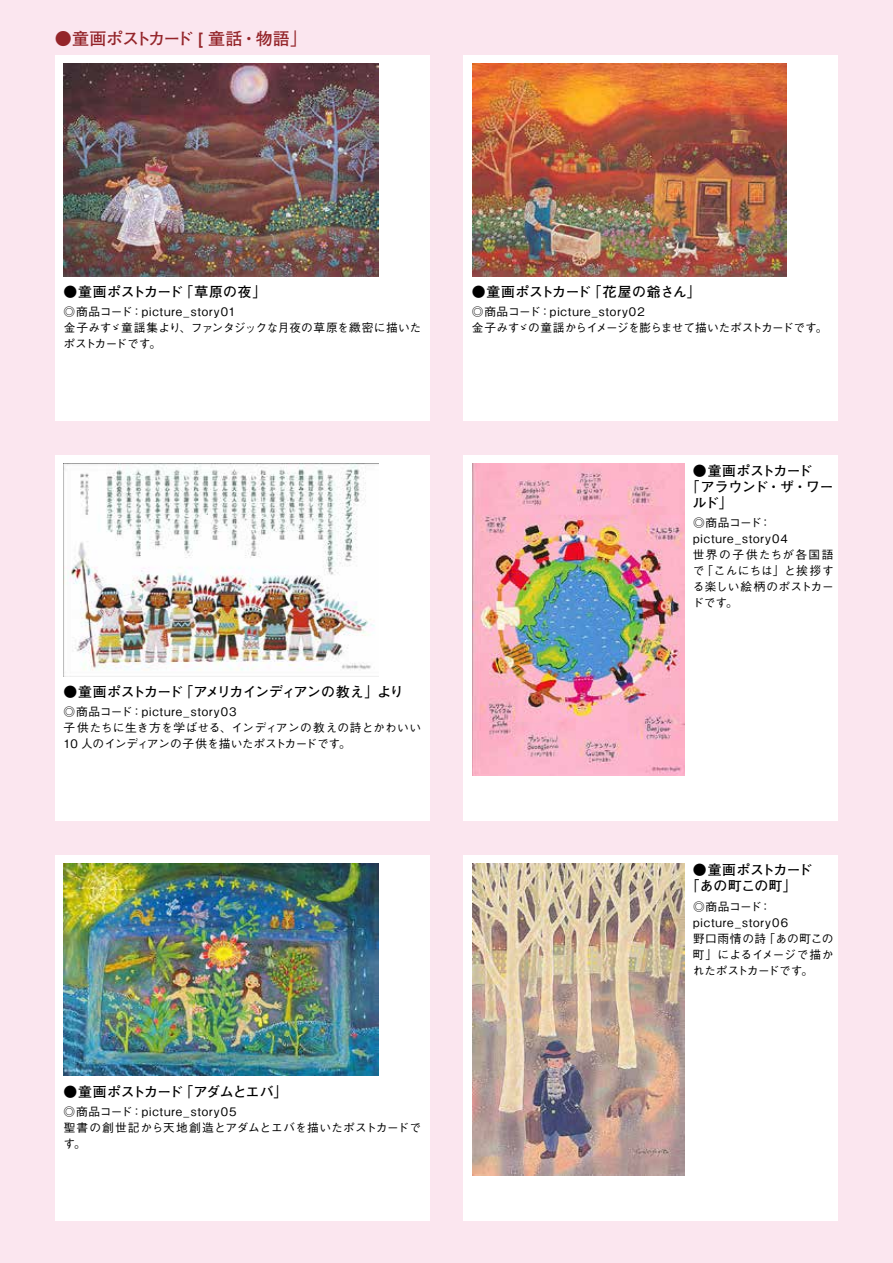
<style>
.page{position:relative;width:893px;height:1263px;background:#fbe6ef}
.page>*{position:absolute;margin:0;border:0;box-sizing:border-box;transform-origin:0 0}
.t1{font:700 16.95px "Futo Go B101 Pro";letter-spacing:-.06em;color:#94252a}
.t2{font:700 13.8px/15.9px "Futo Go B101 Pro";letter-spacing:-.035em;color:#000}
.t3{font:700 13.8px "Futo Go B101 Pro";letter-spacing:-.005em;color:#000}
.t4{font:700 13.8px "Futo Go B101 Pro";letter-spacing:-.065em;color:#000}
.t5{font:700 13.8px "Futo Go B101 Pro";letter-spacing:-.055em;color:#000}
.t6{font:500 11.7px/15.9px "Gothic BBB Pro";letter-spacing:.025em;color:#000}
.t7{font:500 11.7px/15.9px "Gothic BBB Pro";letter-spacing:.055em;color:#000}
.t8{font:500 11.7px/15.9px "Gothic BBB Pro";letter-spacing:-.01em;color:#000}
.t9{font:500 11.7px/15.9px "Gothic BBB Pro";letter-spacing:.05em;color:#000}
</style>
<div class="page">
<div style="left:55px;top:55px;width:374px;height:366px;background:#fff"></div>
<div style="left:463px;top:55px;width:375px;height:366px;background:#fff"></div>
<div style="left:55px;top:455px;width:374px;height:366px;background:#fff"></div>
<div style="left:55px;top:855px;width:374px;height:365px;background:#fff"></div>
<div style="left:463px;top:455px;width:375px;height:366px;background:#fff"></div>
<div style="left:463px;top:855px;width:375px;height:365px;background:#fff"></div>
<img style="left:64px;top:64px;width:314px;height:212px">
<img style="left:472px;top:64px;width:314px;height:212px">
<img style="left:64px;top:463px;width:314px;height:210px">
<img style="left:64px;top:863px;width:314px;height:213px">
<img style="left:472px;top:463px;width:213px;height:313px">
<img style="left:472px;top:863px;width:213px;height:312px">
<h1 class="t1" style="left:55px;top:25px;width:254px">●童画ポストカード [ 童話・物語」</h1>
<p class="t3" style="left:64px;top:281px;width:204px">●童画ポストカード「草原の夜」</p>
<p class="t6" style="left:64px;top:303px;width:359px">◎商品コード：picture_story01<br>金子みすゞ童謡集より、ファンタジックな月夜の草原を緻密に描いたポストカードです。</p>
<p class="t4" style="left:64px;top:680px;width:342px">●童画ポストカード「アメリカインディアンの教え」より</p>
<p class="t6" style="left:63px;top:702px;width:359px">◎商品コード：picture_story03<br>子供たちに生き方を学ばせる、インディアンの教えの詩とかわいい<br>10 人のインディアンの子供を描いたポストカードです。</p>
<p class="t5" style="left:64px;top:1080px;width:225px">●童画ポストカード「アダムとエバ」</p>
<p class="t9" style="left:63px;top:1102px;width:359px">◎商品コード：picture_story05<br>聖書の創世記から天地創造とアダムとエバを描いたポストカードです。</p>
<p class="t3" style="left:472px;top:281px;width:230px">●童画ポストカード「花屋の爺さん」</p>
<p class="t8" style="left:472px;top:303px;width:357px">◎商品コード：picture_story02<br>金子みすゞの童謡からイメージを膨らませて描いたポストカードです。</p>
<p class="t2" style="left:693px;top:461px;width:121px">●童画ポストカード</p>
<p class="t2" style="left:686px;top:477px;width:150px">「アラウンド・ザ・ワー</p>
<p class="t2" style="left:693px;top:493px;width:41px">ルド」</p>
<p class="t7" style="left:692px;top:513px;width:143px">◎商品コード：picture_story04<br>世界の子供たちが各国語で「こんにちは」と挨拶する楽しい絵柄のポストカードです。</p>
<p class="t2" style="left:686px;top:860px;width:128px;text-indent:7px">●童画ポストカード「あの町この町」</p>
<p class="t6" style="left:693px;top:897px;width:142px">◎商品コード：picture_story06<br>野口雨情の詩「あの町この町」によるイメージで描かれたポストカードです。</p>
</div>
